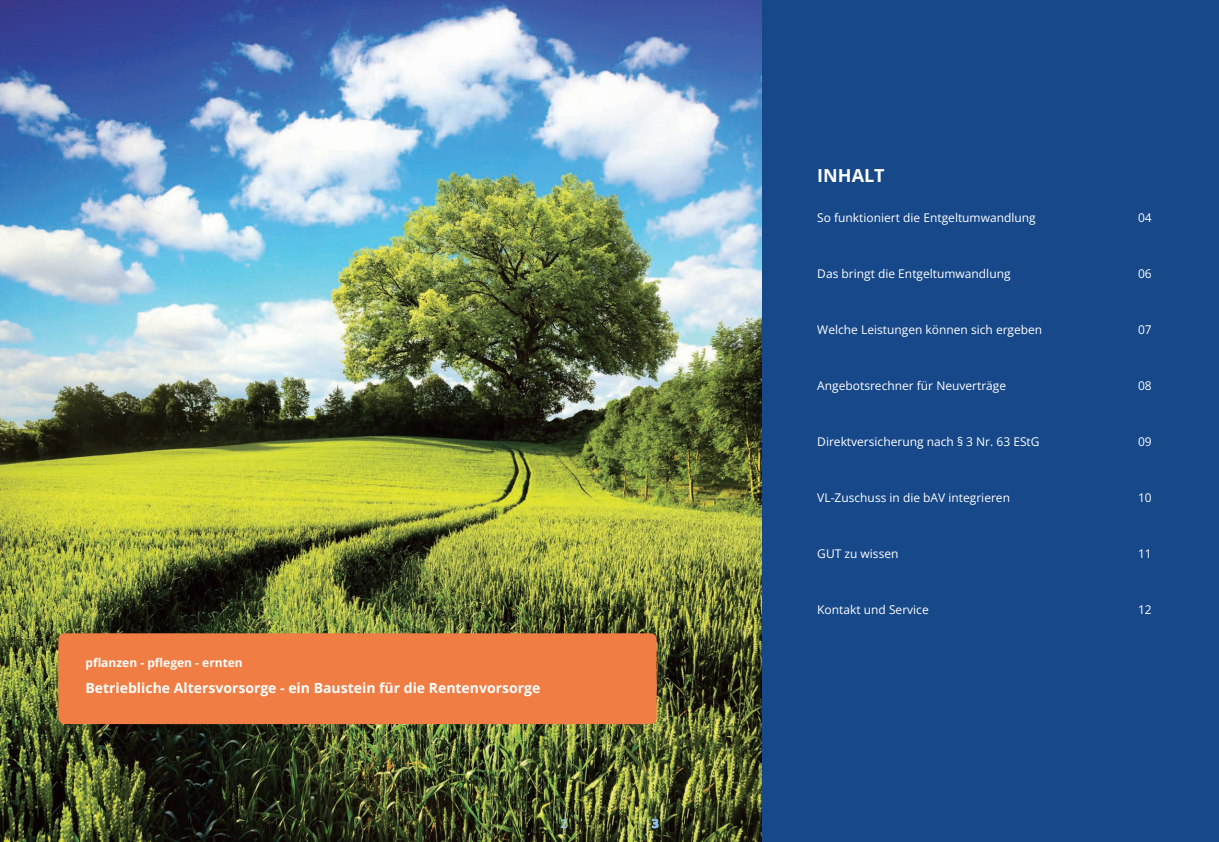
<style>
.page{position:relative;width:1219px;height:842px;background:#fff}
.page>*{position:absolute;margin:0;border:0;box-sizing:border-box;transform-origin:0 0}
.t1{font:700 18px "Open Sans";color:#fff}
.t2{font:700 14px "Open Sans";color:#fff}
.t3{font:12px "Open Sans";color:#fff}
.t4{font:700 12px "Open Sans";color:#fff}
.t5{font:700 12px "Open Sans";color:#95c3e6}
</style>
<div class="page">
<img style="left:0;top:0;width:595px;height:842px">
<div style="left:58px;top:633px;width:537px;height:91px;background:#f07d44"></div>
<img style="left:595px;top:0;width:168px;height:842px">
<div style="left:595px;top:633px;width:62px;height:91px;background:#f07d44"></div>
<div style="left:763px;top:0;width:456px;height:842px;background:#16488a"></div>
<p class="t4" style="left:85px;top:654px;width:159px">pflanzen - pflegen - ernten</p>
<p class="t2" style="left:85px;top:678px;width:456px">Betriebliche Altersvorsorge - ein Baustein für die Rentenvorsorge</p>
<p class="t5" style="left:560px;top:815px;width:8px">2</p>
<p class="t5" style="left:652px;top:815px;width:8px">3</p>
<h1 class="t1" style="left:817px;top:163px;width:69px">INHALT</h1>
<p class="t3" style="left:817px;top:209px;width:220px">So funktioniert die Entgeltumwandlung</p>
<p class="t3" style="left:1138px;top:209px;width:15px">04</p>
<p class="t3" style="left:817px;top:265px;width:195px">Das bringt die Entgeltumwandlung</p>
<p class="t3" style="left:1138px;top:265px;width:15px">06</p>
<p class="t3" style="left:817px;top:321px;width:227px">Welche Leistungen können sich ergeben</p>
<p class="t3" style="left:1138px;top:321px;width:15px">07</p>
<p class="t3" style="left:817px;top:377px;width:190px">Angebotsrechner für Neuverträge</p>
<p class="t3" style="left:1138px;top:377px;width:15px">08</p>
<p class="t3" style="left:817px;top:433px;width:224px">Direktversicherung nach § 3 Nr. 63 EStG</p>
<p class="t3" style="left:1138px;top:433px;width:15px">09</p>
<p class="t3" style="left:817px;top:489px;width:194px">VL-Zuschuss in die bAV integrieren</p>
<p class="t3" style="left:1138px;top:489px;width:15px">10</p>
<p class="t3" style="left:817px;top:545px;width:83px">GUT zu wissen</p>
<p class="t3" style="left:1138px;top:545px;width:15px">11</p>
<p class="t3" style="left:817px;top:601px;width:113px">Kontakt und Service</p>
<p class="t3" style="left:1138px;top:601px;width:15px">12</p>
</div>
